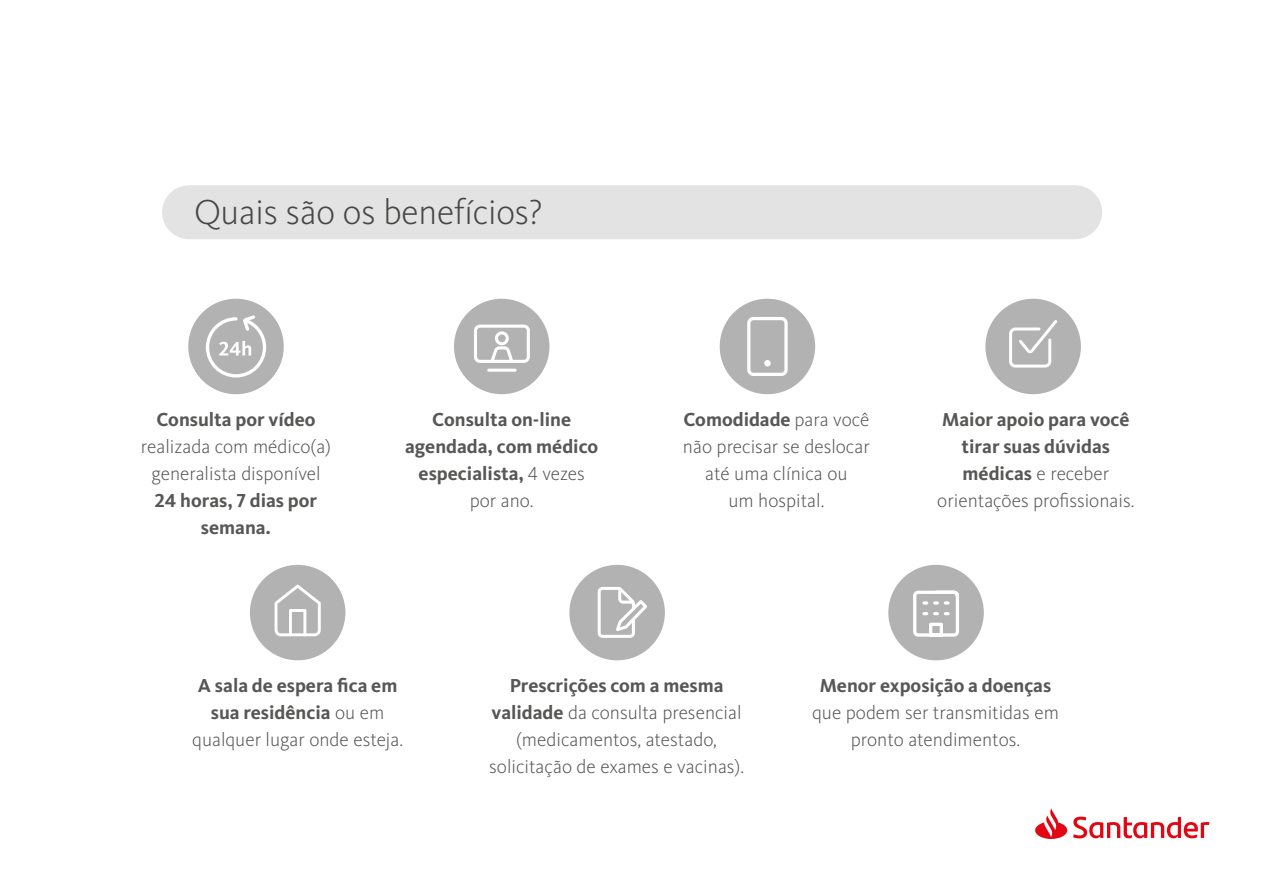
<style>
.page{position:relative;width:1263px;height:893px;background:#fff}
.page>*{position:absolute;margin:0;border:0;box-sizing:border-box;transform-origin:0 0}
.t1{font:300 36px "Kievit OT";letter-spacing:-.005em;color:#474746}
.t2{font:700 19.5px/27px "Kievit OT";color:#575756;text-align:center}
.t3{font:300 19.5px/27px "Kievit OT";color:#575756;text-align:center}
.s1{font-weight:300}
.s2{font-weight:700}
</style>
<div class="page">
<div style="left:189px;top:185px;width:886px;height:54px;background:#e3e3e3"></div>
<div style="left:250px;top:565px;width:95px;height:95px;background:#b3b2b2;border-radius:50%"></div>
<svg style="left:275px;top:585px;width:46px;height:51px"></svg>
<div style="left:888px;top:565px;width:96px;height:95px;background:#b3b2b2;border-radius:50%"></div>
<svg style="left:913px;top:590px;width:46px;height:47px"></svg>
<div style="left:454px;top:299px;width:95px;height:95px;background:#b3b2b2;border-radius:50%"></div>
<div style="left:720px;top:299px;width:95px;height:95px;background:#b3b2b2;border-radius:50%"></div>
<div style="left:747px;top:317px;width:41px;height:59px;border:3px solid #fff;border-radius:5px"></div>
<div style="left:764px;top:360px;width:7px;height:6px;background:#fff;border-radius:50%"></div>
<div style="left:188px;top:299px;width:96px;height:95px;background:#b3b2b2;border-radius:50%"></div>
<svg style="left:205px;top:315px;width:62px;height:63px"></svg>
<div style="left:569px;top:565px;width:96px;height:95px;background:#b3b2b2;border-radius:50%"></div>
<svg style="left:597px;top:587px;width:50px;height:51px"></svg>
<div style="left:985px;top:299px;width:96px;height:95px;background:#b3b2b2;border-radius:50%"></div>
<svg style="left:1035px;top:808px;width:174px;height:31px"></svg>
<svg style="left:1009px;top:320px;width:48px;height:48px"></svg>
<div style="left:474px;top:325px;width:56px;height:38px;border:3px solid #fff;border-radius:4px"></div>
<svg style="left:488px;top:331px;width:28px;height:32px"></svg>
<hr style="left:489px;top:369px;width:26px;height:3px;background:#fff">
<h1 class="t1" style="left:194px;top:192px;width:350px">Quais são os benefícios?</h1>
<p class="t2" style="left:156px;top:406px;width:161px">Consulta por vídeo</p>
<p class="t3" style="left:141px;top:433px;width:192px">realizada com médico(a) generalista disponível</p>
<p class="t2" style="left:155px;top:487px;width:164px">24 horas, 7 dias por semana.</p>
<p class="t2" style="left:405px;top:406px;width:195px">Consulta on-line agendada, com médico especialista, <span class="s1">4 vezes por ano.</span></p>
<p class="t3" style="left:683px;top:406px;width:188px"><span class="s2">Comodidade</span> para você não precisar se deslocar até uma clínica ou<br>um hospital.</p>
<p class="t2" style="left:937px;top:406px;width:199px">Maior apoio para você tirar suas dúvidas médicas <span class="s1">e receber orientações profissionais.</span></p>
<p class="t2" style="left:192px;top:672px;width:212px">A sala de espera fica em sua residência <span class="s1">ou em qualquer lugar onde esteja.</span></p>
<p class="t2" style="left:820px;top:672px;width:233px">Menor exposição a doenças</p>
<p class="t3" style="left:489px;top:672px;width:256px"><span class="s2">Prescrições com a mesma validade</span> da consulta presencial (medicamentos, atestado, solicitação de exames e vacinas).</p>
<p class="t3" style="left:812px;top:699px;width:248px">que podem ser transmitidas em pronto atendimentos.</p>
</div>
